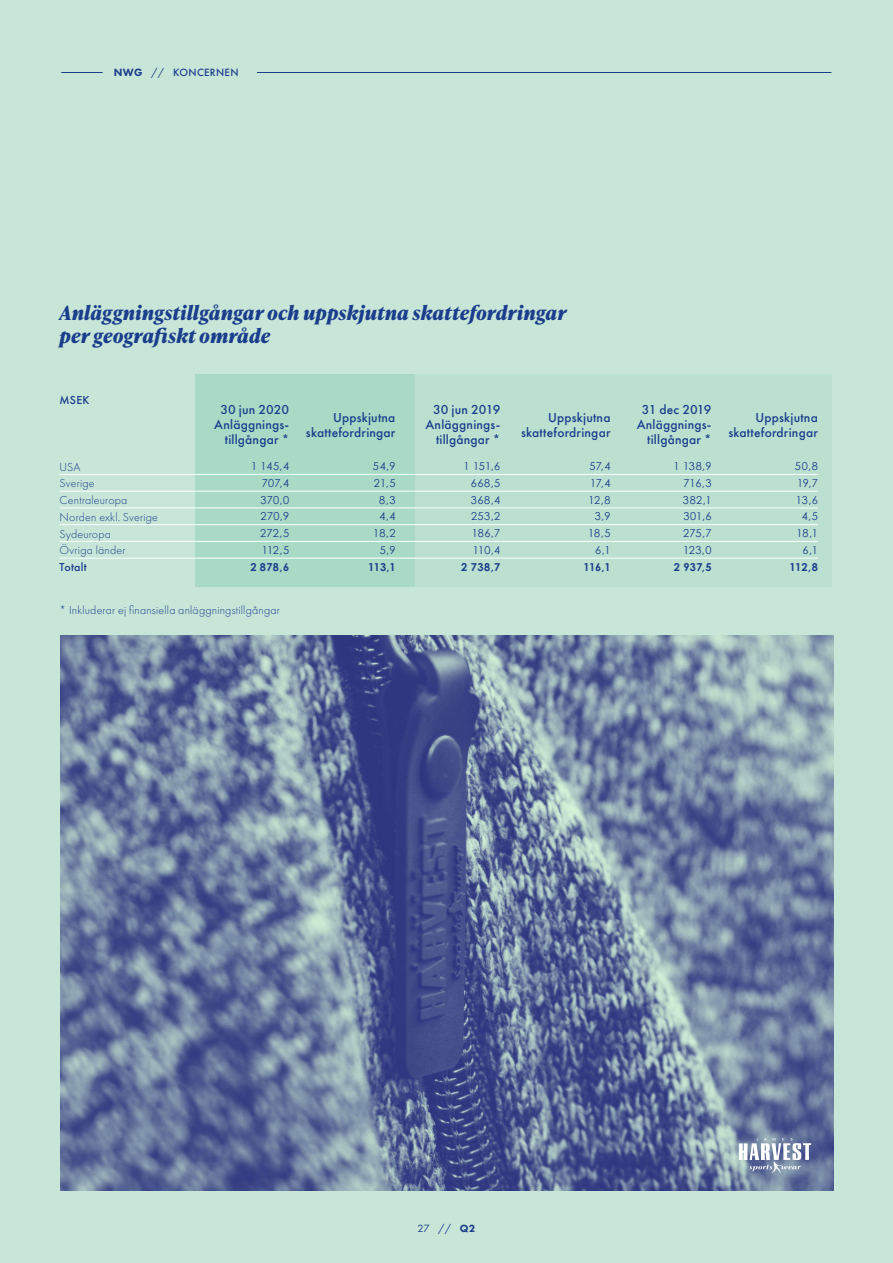
<style>
.page{position:relative;width:893px;height:1263px;background:#c7e6d8}
.page>*{position:absolute;margin:0;border:0;box-sizing:border-box;transform-origin:0 0}
.t1{font:italic 700 19.5px/23.4px "Ivy Presto Text";color:#1b3e8c}
.t2{font:500 13.5px/15px "Futura PT";letter-spacing:.015em;color:#1b3e8c;text-align:right}
.t3{font:300 12px "Futura PT";letter-spacing:.015em;color:#1b3e8c}
.t4{font:500 12px "Futura PT";letter-spacing:.02em;color:#1b3e8c}
.t5{font:10.95px "Century Gothic";letter-spacing:.02em;color:#1b3e8c}
.t6{font:700 10.95px "Century Gothic";letter-spacing:.015em;color:#1b3e8c}
.t7{font:500 10.95px "Futura PT";letter-spacing:.03em;color:#1b3e8c}
.t8{font:10.95px "Futura PT";color:#1b3e8c}
.s1{font-weight:800}
.s2{font-weight:400}
.s3{font-weight:800;font-size:10.8px}
</style>
<div class="page">
<img style="left:60px;top:635px;width:773px;height:556px">
<svg style="left:739px;top:1138px;width:72px;height:35px;background:#9ca8bf"></svg>
<div style="left:196px;top:374px;width:635px;height:213px;background:#bbe0d0"></div>
<div style="left:196px;top:374px;width:219px;height:213px;background:#a9dac6"></div>
<hr style="left:60px;top:474px;width:136px;height:1px;background:#fff">
<hr style="left:60px;top:524px;width:136px;height:1px;background:#fff">
<hr style="left:196px;top:474px;width:93px;height:1px;background:#fff">
<hr style="left:289px;top:474px;width:106px;height:1px;background:#fff">
<hr style="left:196px;top:524px;width:93px;height:1px;background:#fff">
<hr style="left:289px;top:524px;width:106px;height:1px;background:#fff">
<hr style="left:395px;top:474px;width:105px;height:1px;background:#fff">
<hr style="left:395px;top:524px;width:105px;height:1px;background:#fff">
<hr style="left:500px;top:474px;width:110px;height:1px;background:#fff">
<hr style="left:610px;top:474px;width:101px;height:1px;background:#fff">
<hr style="left:500px;top:524px;width:110px;height:1px;background:#fff">
<hr style="left:610px;top:524px;width:101px;height:1px;background:#fff">
<hr style="left:711px;top:474px;width:107px;height:1px;background:#fff">
<hr style="left:711px;top:524px;width:107px;height:1px;background:#fff">
<hr style="left:60px;top:491px;width:136px;height:1px;background:#fff">
<hr style="left:60px;top:541px;width:136px;height:1px;background:#fff">
<hr style="left:196px;top:491px;width:93px;height:1px;background:#fff">
<hr style="left:289px;top:491px;width:106px;height:1px;background:#fff">
<hr style="left:196px;top:541px;width:93px;height:1px;background:#fff">
<hr style="left:289px;top:541px;width:106px;height:1px;background:#fff">
<hr style="left:395px;top:491px;width:105px;height:1px;background:#fff">
<hr style="left:395px;top:541px;width:105px;height:1px;background:#fff">
<hr style="left:500px;top:491px;width:110px;height:1px;background:#fff">
<hr style="left:610px;top:491px;width:101px;height:1px;background:#fff">
<hr style="left:500px;top:541px;width:110px;height:1px;background:#fff">
<hr style="left:610px;top:541px;width:101px;height:1px;background:#fff">
<hr style="left:711px;top:491px;width:107px;height:1px;background:#fff">
<hr style="left:711px;top:541px;width:107px;height:1px;background:#fff">
<hr style="left:60px;top:558px;width:136px;height:1px;background:#fff">
<hr style="left:196px;top:558px;width:93px;height:1px;background:#fff">
<hr style="left:289px;top:558px;width:106px;height:1px;background:#fff">
<hr style="left:395px;top:558px;width:105px;height:1px;background:#fff">
<hr style="left:500px;top:558px;width:110px;height:1px;background:#fff">
<hr style="left:610px;top:558px;width:101px;height:1px;background:#fff">
<hr style="left:711px;top:558px;width:107px;height:1px;background:#fff">
<hr style="left:60px;top:507px;width:136px;height:1px;background:#fff">
<hr style="left:196px;top:507px;width:93px;height:1px;background:#fff">
<hr style="left:289px;top:507px;width:106px;height:1px;background:#fff">
<hr style="left:395px;top:507px;width:105px;height:1px;background:#fff">
<hr style="left:500px;top:507px;width:110px;height:1px;background:#fff">
<hr style="left:610px;top:507px;width:101px;height:1px;background:#fff">
<hr style="left:711px;top:507px;width:107px;height:1px;background:#fff">
<hr style="left:61px;top:72px;width:42px;height:1px;background:#1b3e8c">
<hr style="left:257px;top:72px;width:574px;height:1px;background:#1b3e8c">
<p class="t7" style="left:114px;top:66px;width:126px"><span class="s1">NWG</span> <span class="s2">//</span> KONCERNEN</p>
<h1 class="t1" style="left:60px;top:300px;width:508px">Anläggningstillgångar och uppskjutna skattefordringar per geografiskt område</h1>
<p class="t4" style="left:60px;top:393px;width:32px">MSEK</p>
<p class="t2" style="left:214px;top:402px;width:76px">30 jun 2020<br>Anläggnings&shy;tillgångar *</p>
<p class="t2" style="left:306px;top:410px;width:91px">Uppskjutna skattefordringar</p>
<p class="t2" style="left:425px;top:402px;width:76px">30 jun 2019<br>Anläggnings&shy;tillgångar *</p>
<p class="t2" style="left:521px;top:410px;width:91px">Uppskjutna skattefordringar</p>
<p class="t2" style="left:637px;top:402px;width:76px">31 dec 2019<br>Anläggnings&shy;tillgångar *</p>
<p class="t2" style="left:728px;top:410px;width:91px">Uppskjutna skattefordringar</p>
<p class="t3" style="left:60px;top:460px;width:23px">USA</p>
<p class="t5" style="left:251px;top:459px;width:40px">1 145,4</p>
<p class="t5" style="left:373px;top:459px;width:24px">54,9</p>
<p class="t5" style="left:464px;top:459px;width:38px">1 151,6</p>
<p class="t5" style="left:589px;top:459px;width:23px">57,4</p>
<p class="t5" style="left:673px;top:459px;width:40px">1 138,9</p>
<p class="t5" style="left:795px;top:459px;width:24px">50,8</p>
<p class="t3" style="left:60px;top:477px;width:37px">Sverige</p>
<p class="t5" style="left:262px;top:475px;width:29px">707,4</p>
<p class="t5" style="left:374px;top:475px;width:23px">21,5</p>
<p class="t5" style="left:471px;top:475px;width:31px">668,5</p>
<p class="t5" style="left:590px;top:475px;width:22px">17,4</p>
<p class="t5" style="left:683px;top:475px;width:30px">716,3</p>
<p class="t5" style="left:797px;top:475px;width:22px">19,7</p>
<p class="t3" style="left:60px;top:493px;width:69px">Centraleuropa</p>
<p class="t5" style="left:261px;top:492px;width:30px">370,0</p>
<p class="t5" style="left:379px;top:492px;width:18px">8,3</p>
<p class="t5" style="left:471px;top:492px;width:31px">368,4</p>
<p class="t5" style="left:588px;top:492px;width:24px">12,8</p>
<p class="t5" style="left:683px;top:492px;width:30px">382,1</p>
<p class="t5" style="left:796px;top:492px;width:23px">13,6</p>
<p class="t3" style="left:60px;top:510px;width:100px">Norden exkl. Sverige</p>
<p class="t5" style="left:261px;top:509px;width:30px">270,9</p>
<p class="t5" style="left:379px;top:509px;width:18px">4,4</p>
<p class="t5" style="left:471px;top:509px;width:31px">253,2</p>
<p class="t5" style="left:595px;top:509px;width:17px">3,9</p>
<p class="t5" style="left:683px;top:509px;width:30px">301,6</p>
<p class="t5" style="left:802px;top:509px;width:18px">4,5</p>
<p class="t3" style="left:60px;top:527px;width:53px">Sydeuropa</p>
<p class="t5" style="left:260px;top:525px;width:31px">272,5</p>
<p class="t5" style="left:373px;top:525px;width:24px">18,2</p>
<p class="t5" style="left:472px;top:525px;width:30px">186,7</p>
<p class="t5" style="left:588px;top:525px;width:24px">18,5</p>
<p class="t5" style="left:683px;top:525px;width:30px">275,7</p>
<p class="t5" style="left:796px;top:525px;width:23px">18,1</p>
<p class="t3" style="left:60px;top:543px;width:67px">Övriga länder</p>
<p class="t5" style="left:262px;top:542px;width:29px">112,5</p>
<p class="t5" style="left:380px;top:542px;width:17px">5,9</p>
<p class="t5" style="left:473px;top:542px;width:29px">110,4</p>
<p class="t5" style="left:595px;top:542px;width:17px">6,1</p>
<p class="t5" style="left:683px;top:542px;width:30px">123,0</p>
<p class="t5" style="left:803px;top:542px;width:17px">6,1</p>
<p class="t4" style="left:60px;top:560px;width:29px">Totalt</p>
<p class="t6" style="left:250px;top:558px;width:40px">2 878,6</p>
<p class="t6" style="left:368px;top:558px;width:29px">113,1</p>
<p class="t6" style="left:461px;top:558px;width:41px">2 738,7</p>
<p class="t6" style="left:583px;top:558px;width:28px">116,1</p>
<p class="t6" style="left:674px;top:558px;width:39px">2 937,5</p>
<p class="t6" style="left:790px;top:558px;width:30px">112,8</p>
<p class="t3" style="left:60px;top:603px;width:222px">* Inkluderar ej finansiella anläggningstillgångar</p>
<p class="t8" style="left:418px;top:1222px;width:59px">27 // <span class="s3">Q2</span></p>
</div>
